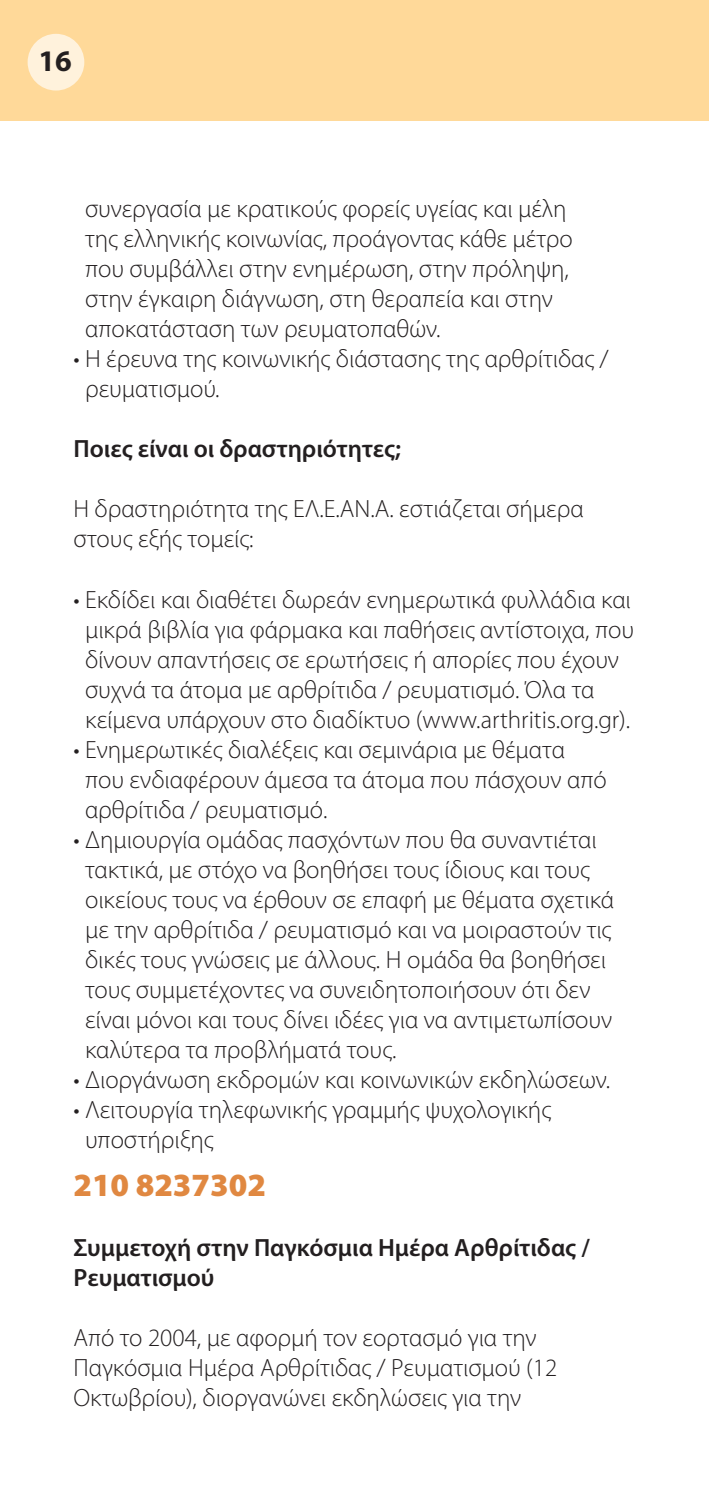
<style>
.page{position:relative;width:709px;height:1489px;background:#fff}
.page>*{position:absolute;margin:0;border:0;box-sizing:border-box;transform-origin:0 0}
.t1{font:900 32.5px "Myriad Pro";color:#e08841}
.t2{font:700 30px "Myriad Pro";color:#231f20}
.t3{font:300 25px/30px "Myriad Pro";color:#231f20}
.t4{font:600 25px/30px "Myriad Pro";color:#231f20}
</style>
<div class="page">
<div style="left:0;top:0;width:709px;height:121px;background:#ffd999"></div>
<div style="left:28px;top:34px;width:56px;height:56px;background:#fff2dc;border-radius:50%"></div>
<p class="t2" style="left:39px;top:42px;width:35px">16</p>
<p class="t3" style="left:85px;top:194px;width:489px">συνεργασία με κρατικούς φορείς υγείας και μέλη της ελληνικής κοινωνίας, προάγοντας κάθε μέτρο που συμβάλλει στην ενημέρωση, στην πρόληψη, στην έγκαιρη διάγνωση, στη θεραπεία και στην αποκατάσταση των ρευματοπαθών.</p>
<p class="t3" style="left:85px;top:344px;width:525px;text-indent:-12px">• Η έρευνα της κοινωνικής διάστασης της αρθρίτιδας / ρευματισμού.</p>
<p class="t4" style="left:73px;top:433px;width:329px">Ποιες είναι οι δραστηριότητες;</p>
<p class="t3" style="left:73px;top:494px;width:512px">Η δραστηριότητα της ΕΛ.Ε.ΑΝ.Α. εστιάζεται σήμερα στους εξής τομείς:</p>
<p class="t3" style="left:85px;top:584px;width:550px;text-indent:-12px">• Εκδίδει και διαθέτει δωρεάν ενημερωτικά φυλλάδια και μικρά βιβλία για φάρμακα και παθήσεις αντίστοιχα, που δίνουν απαντήσεις σε ερωτήσεις ή απορίες που έχουν συχνά τα άτομα με αρθρίτιδα / ρευματισμό. Όλα τα κείμενα υπάρχουν στο διαδίκτυο (www.arthritis.org.gr).</p>
<p class="t3" style="left:85px;top:734px;width:523px;text-indent:-12px">• Ενημερωτικές διαλέξεις και σεμινάρια με θέματα που ενδιαφέρουν άμεσα τα άτομα που πάσχουν από αρθρίτιδα / ρευματισμό.</p>
<p class="t3" style="left:85px;top:824px;width:530px;text-indent:-12px">• Δημιουργία ομάδας πασχόντων που θα συναντιέται τακτικά, με στόχο να βοηθήσει τους ίδιους και τους οικείους τους να έρθουν σε επαφή με θέματα σχετικά με την αρθρίτιδα / ρευματισμό και να μοιραστούν τις δικές τους γνώσεις με άλλους. Η ομάδα θα βοηθήσει τους συμμετέχοντες να συνειδητοποιήσουν ότι δεν είναι μόνοι και τους δίνει ιδέες για να αντιμετωπίσουν καλύτερα τα προβλήματά τους.</p>
<p class="t3" style="left:73px;top:1064px;width:538px">• Διοργάνωση εκδρομών και κοινωνικών εκδηλώσεων.</p>
<p class="t3" style="left:85px;top:1094px;width:467px;text-indent:-12px">• Λειτουργία τηλεφωνικής γραμμής ψυχολογικής υποστήριξης</p>
<h1 class="t1" style="left:73px;top:1163px;width:194px">210 8237302</h1>
<p class="t4" style="left:73px;top:1231px;width:518px">Συμμετοχή στην Παγκόσμια Ημέρα Αρθρίτιδας /<br>Ρευματισμού</p>
<p class="t3" style="left:73px;top:1322px;width:485px">Από το 2004, με αφορμή τον εορτασμό για την<br>Παγκόσμια Ημέρα Αρθρίτιδας / Ρευματισμού (12<br>Οκτωβρίου), διοργανώνει εκδηλώσεις για την</p>
</div>
